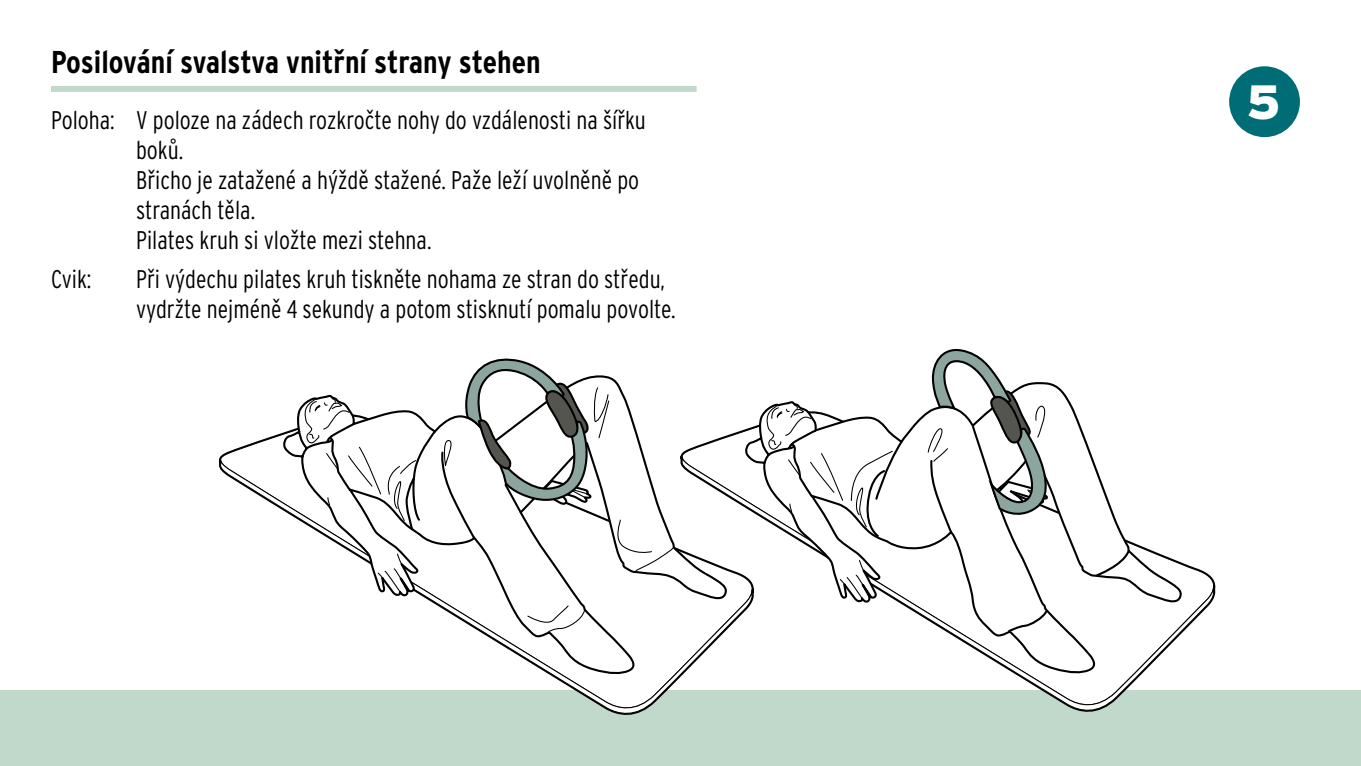
<style>
.page{position:relative;width:1361px;height:766px;background:#fff}
.page>*{position:absolute;margin:0;border:0;box-sizing:border-box;transform-origin:0 0}
.ID_M01_KREIS_SCHWARZ{font:900 48px "Interstate OT";color:#fff}
.id_headline_Übung_li{font:700 condensed 31.5px "Interstate OT";color:#000}
.ID_FLIESSTEXT{font:300 condensed 25.5px/30px "Interstate OT";color:#000;scale:.96 1}
</style>
<div class="page">
<div style="left:0;top:690px;width:1361px;height:75px;background:#c0d9ca"></div>
<svg style="left:1018px;top:564px;width:196px;height:147px"></svg>
<svg style="left:754px;top:411px;width:431px;height:265px"></svg>
<svg style="left:764px;top:349px;width:367px;height:284px"></svg>
<div style="left:51px;top:86px;width:645px;height:6px;background:#c0d9ca"></div>
<svg style="left:219px;top:459px;width:534px;height:255px"></svg>
<svg style="left:283px;top:404px;width:447px;height:272px"></svg>
<svg style="left:303px;top:358px;width:370px;height:274px"></svg>
<div style="left:1229px;top:66px;width:71px;height:71px;background:#006d76;border-radius:50%"></div>
<p class="id_headline_Übung_li" style="left:51px;top:43px;width:491px">Posilování svalstva vnitřní strany stehen</p>
<p class="ID_FLIESSTEXT" style="left:136px;top:105px;width:532px;text-indent:-85px">Poloha: V poloze na zádech rozkročte nohy do vzdálenosti na šířku boků.<br>Břicho je zatažené a hýždě stažené. Paže leží uvolněně po stranách těla.<br>Pilates kruh si vložte mezi stehna.</p>
<p class="ID_FLIESSTEXT" style="left:51px;top:264px;width:44px">Cvik:</p>
<p class="ID_FLIESSTEXT" style="left:136px;top:264px;width:564px">Při výdechu pilates kruh tiskněte nohama ze stran do středu, vydržte nejméně 4 sekundy a potom stisknutí pomalu povolte.</p>
<p class="ID_M01_KREIS_SCHWARZ" style="left:1246px;top:70px;width:36px">5</p>
</div>
